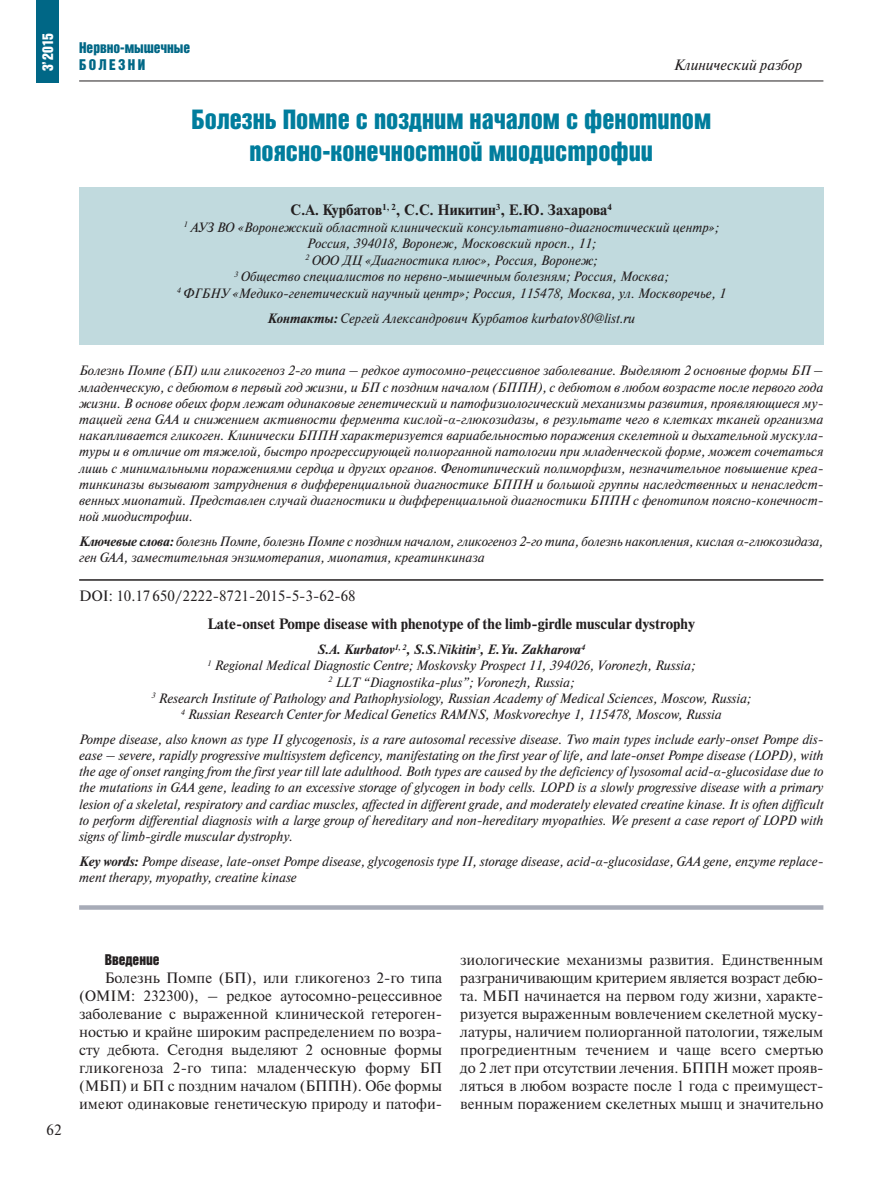
<style>
.page{position:relative;width:896px;height:1192px;background:#fff}
.page>*{position:absolute;margin:0;border:0;box-sizing:border-box;transform-origin:0 0}
.t1{font:27px/32.4px "Bastion Kontrast Alt C";color:#007d9d;text-align:center}
.t2{font:15px/18px "Newton C";color:#231f20;text-align:justify}
.t3{font:700 15px "Newton C";color:#231f20}
.t4{font:15px/16.5px "Bastion Kontrast Alt C";color:#006786}
.t5{font:italic 15px "Newton C";color:#231f20}
.t6{font:15px "Bastion Kontrast Alt C";color:#231f20}
.t7{font:15px "Bastion Kontrast Alt C";color:#fff}
.t8{font:italic 13.5px/16.2px "Newton C";color:#231f20;text-align:center}
.s1{font-weight:700}
.s2{font-family:"Times New Roman"}
</style>
<div class="page">
<div style="left:37px;top:0;width:22px;height:83px;background:#006786"></div>
<hr style="left:79px;top:81px;width:744px;height:1px;background:#231f20">
<div style="left:79px;top:187px;width:744px;height:157px;background:#c1dade"></div>
<hr style="left:79px;top:579px;width:744px;height:2px;background:#231f20">
<svg style="left:79px;top:905px;width:744px;height:4px;fill:#a7abb7"></svg>
<p class="t7" style="left:42px;top:71px;width:40px;rotate:-90deg">3’2015</p>
<p class="t4" style="left:79px;top:40px;width:113px">Нервно-мышечные<br>БОЛЕЗНИ</p>
<p class="t5" style="left:674px;top:59px;width:130px">Клинический разбор</p>
<h1 class="t1" style="left:191px;top:104px;width:521px">Болезнь Помпе с поздним началом c фенотипом поясно-конечностной миодистрофии</h1>
<p class="t3" style="left:290px;top:204px;width:323px">С.А. Курбатов<sup>1,</sup> <sup>2</sup>, С.С. Никитин<sup>3</sup>, Е.Ю. Захарова<sup>4</sup></p>
<p class="t8" style="left:177px;top:220px;width:550px"><sup>1</sup> АУЗ ВО «Воронежский областной клинический консультативно-диагностический центр»; Россия, 394018, Воронеж, Московский просп., 11;<br><sup>2</sup> OOO ДЦ «Диагностика плюс», Россия, Воронеж;<br><sup>3</sup> Общество специалистов по нервно-мышечным болезням; Россия, Москва;<br><sup>4</sup> ФГБНУ «Медико-генетический научный центр»; Россия, 115478, Москва, ул. Москворечье, 1</p>
<p class="t8" style="left:267px;top:312px;width:369px"><span class="s1">Контакты:</span> Сергей Александрович Курбатов kurbatov80@list.ru</p>
<p class="t8" style="left:79px;top:364px;width:746px;text-align:justify">Болезнь Помпе (БП) или гликогеноз 2-го типа – редкое аутосомно-рецессивное заболевание. Выделяют 2 основные формы БП – младенческую, с дебютом в первый год жизни, и БП с поздним началом (БППН), с дебютом в любом возрасте после первого года жизни. В основе обеих форм лежат одинаковые генетический и патофизиологический механизмы развития, проявляющиеся му&shy;тацией гена GAA и снижением активности фермента кислой-<span class="s2">α</span>-глюкозидазы, в результате чего в клетках тканей организма накапливается гликоген. Клинически БППН характеризуется вариабельностью поражения скелетной и дыхательной мускула&shy;туры и в отличие от тяжелой, быстро прогрессирующей полиорганной патологии при младенческой форме, может сочетаться лишь с минимальными поражениями сердца и других органов. Фенотипический полиморфизм, незначительное повышение креа&shy;тинкиназы вызывают затруднения в дифференциальной диагностике БППН и большой группы наследственных и ненаследст&shy;венных миопатий. Представлен случай диагностики и дифференциальной диагностики БППН с фенотипом поясно-конечност&shy;ной миодистрофии.</p>
<p class="t8" style="left:79px;top:534px;width:746px;text-align:left"><span class="s1">Ключевые слова:</span> болезнь Помпе, болезнь Помпе с поздним началом, гликогеноз 2-го типа, болезнь накопления, кислая <span class="s2">α</span>-глюкозидаза, ген GAA, заместительная энзимотерапия, миопатия, креатинкиназа</p>
<p class="t2" style="left:79px;top:588px;width:278px">DOI: 10.17 650 / 2222-8721-2015-5-3-62-68</p>
<p class="t3" style="left:207px;top:618px;width:489px">Late-onset Pompe disease with phenotype of the limb-girdle muscular dystrophy</p>
<p class="t8" style="left:151px;top:642px;width:601px"><span class="s1">S.A. Kurbatov</span><sup>1,</sup> <sup>2</sup><span class="s1">, S.S.Nikitin</span><sup>3</sup><span class="s1">, E.Yu. Zakharova</span><sup>4<br></sup><sup>1</sup> Regional Medical Diagnostic Centre; Moskovsky Prospect 11, 394026, Voronezh, Russia;<br><sup>2</sup> LLT “Diagnostika-plus”; Voronezh, Russia;<br><sup>3</sup> Research Institute of Pathology and Pathophysiology, Russian Academy of Medical Sciences, Moscow, Russia; <sup>4</sup> Russian Research Center for Medical Genetics RAMNS, Moskvorechye 1, 115478, Moscow, Russia</p>
<p class="t8" style="left:79px;top:732px;width:746px;text-align:justify">Pompe disease, also known as type II glycogenosis, is a rare autosomal recessive disease. Two main types include early-onset Pompe dis&shy;ease – severe, rapidly progressive multisystem deficency, manifestating on the first year of life, and late-onset Pompe disease (LOPD), with the age of onset ranging from the first year till late adulthood. Both types are caused by the deficiency of lysosomal acid-<span class="s2">α</span>-glucosidase due to the mutations in GAA gene, leading to an excessive storage of glycogen in body cells. LOPD is a slowly progressive disease with a primary lesion of a skeletal, respiratory and cardiac muscles, affected in different grade, and moderately elevated сreatine kinase. It is often difficult to perform differential diagnosis with a large group of hereditary and non-hereditary myopathies. We present a case report of LOPD with signs of limb-girdle muscular dystrophy.</p>
<p class="t8" style="left:79px;top:854px;width:746px;text-align:left"><span class="s1">Key words:</span> Pompe disease, late-onset Pompe disease, glycogenosis type II, storage disease, acid-<span class="s2">α</span>-glucosidase, GAA gene, enzyme replace&shy;ment therapy, myopathy, creatine kinase</p>
<p class="t2" style="left:47px;top:1121px;width:17px">62</p>
<p class="t6" style="left:105px;top:954px;width:56px">Введение</p>
<p class="t2" style="left:79px;top:970px;width:365px;text-indent:26px">Болезнь Помпе (БП), или гликогеноз 2-го типа (OMIM: 232300), – редкое аутосомно-рецессивное заболевание с выраженной клинической гетероген&shy;ностью и крайне широким распределением по возра&shy;сту дебюта. Сегодня выделяют 2 основные формы гликогеноза 2-го типа: младенческую форму БП (МБП) и БП с поздним началом (БППН). Обе формы имеют одинаковые генетическую природу и патофи-</p>
<p class="t2" style="left:460px;top:952px;width:365px">зиологические механизмы развития. Единственным разграничивающим критерием является возраст дебю&shy;та. МБП начинается на первом году жизни, характе&shy;ризуется выраженным вовлечением скелетной муску&shy;латуры, наличием полиорганной патологии, тяжелым прогредиентным течением и чаще всего смертью до 2 лет при отсутствии лечения. БППН может прояв&shy;ляться в любом возрасте после 1 года с преимущест&shy;венным поражением скелетных мышц и значительно</p>
</div>
